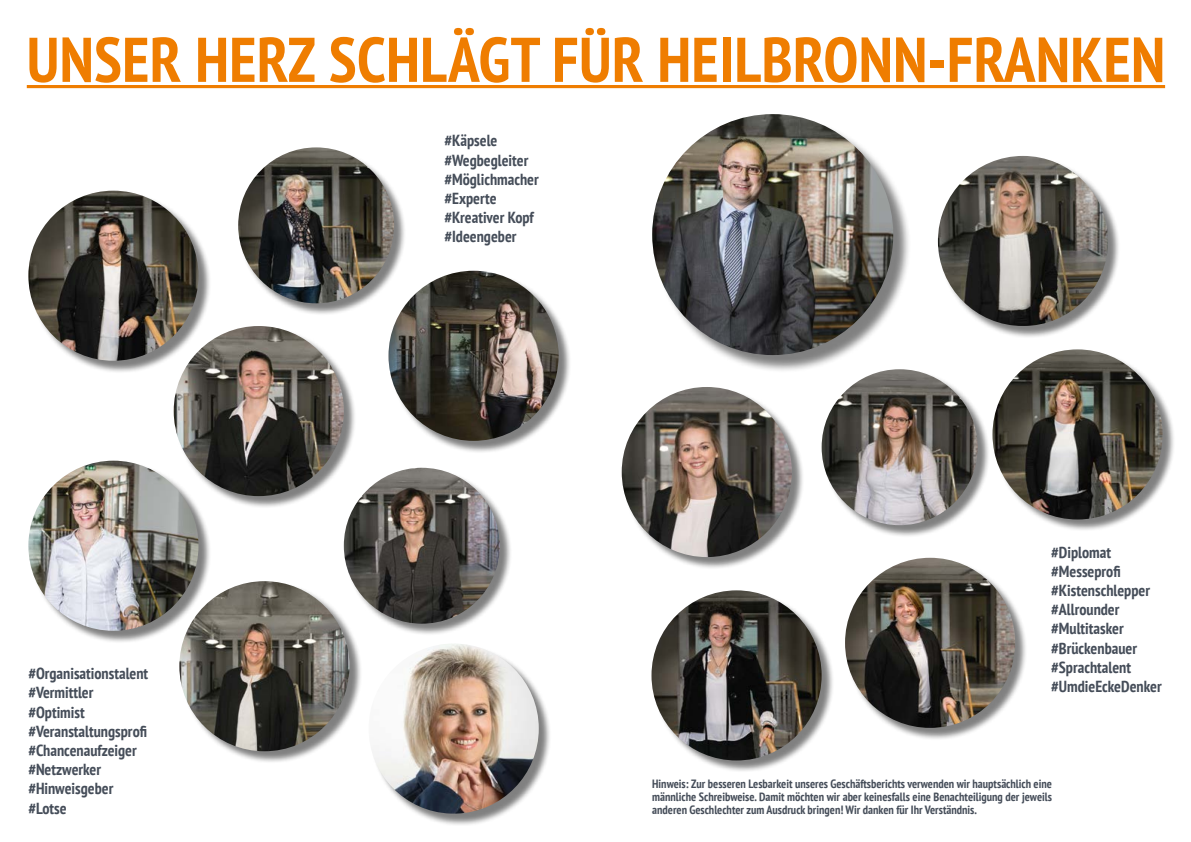
<style>
.page{position:relative;width:1191px;height:842px;background:#fff}
.page>*{position:absolute;margin:0;border:0;box-sizing:border-box;transform-origin:0 0}
.t1{font:700 condensed 63px "PT Sans";letter-spacing:.005em;color:#ef7d00}
.t2{font:700 condensed 16px/19.2px "PT Sans";color:#454d59}
.t3{font:700 condensed 12px/13px "PT Sans";color:#454d59;text-align:justify}
</style>
<div class="page">
<div style="left:370px;top:645px;width:181px;height:181px;background:#000;opacity:.5"></div>
<img style="left:369px;top:643px;width:170px;height:170px;border-radius:84px">
<hr style="left:27px;top:85px;width:1138px;height:3px;background:#ef7d00">
<div style="left:654px;top:116px;width:257px;height:257px;background:#000;opacity:.5"></div>
<img style="left:652px;top:114px;width:241px;height:241px;border-radius:120px">
<div style="left:390px;top:272px;width:181px;height:181px;background:#000;opacity:.5"></div>
<img style="left:388px;top:271px;width:170px;height:170px;border-radius:85px">
<div style="left:30px;top:462px;width:181px;height:181px;background:#000;opacity:.5"></div>
<img style="left:28px;top:461px;width:170px;height:170px;border-radius:85px">
<div style="left:823px;top:370px;width:167px;height:168px;background:#000;opacity:.5"></div>
<img style="left:821px;top:369px;width:156px;height:156px;border-radius:78px">
<div style="left:345px;top:469px;width:167px;height:167px;background:#000;opacity:.5"></div>
<img style="left:344px;top:468px;width:156px;height:156px;border-radius:78px">
<div style="left:623px;top:388px;width:181px;height:182px;background:#000;opacity:.5"></div>
<img style="left:621px;top:387px;width:171px;height:170px;border-radius:85px">
<div style="left:175px;top:327px;width:182px;height:182px;background:#000;opacity:.5"></div>
<img style="left:174px;top:326px;width:170px;height:170px;border-radius:85px">
<div style="left:181px;top:582px;width:181px;height:182px;background:#000;opacity:.5"></div>
<img style="left:179px;top:581px;width:170px;height:170px;border-radius:85px">
<div style="left:653px;top:592px;width:181px;height:181px;background:#000;opacity:.5"></div>
<img style="left:651px;top:590px;width:170px;height:170px;border-radius:85px">
<div style="left:994px;top:351px;width:181px;height:181px;background:#000;opacity:.5"></div>
<img style="left:992px;top:349px;width:170px;height:170px;border-radius:85px">
<div style="left:30px;top:192px;width:181px;height:181px;background:#000;opacity:.5"></div>
<img style="left:28px;top:191px;width:170px;height:170px;border-radius:85px">
<div style="left:846px;top:559px;width:182px;height:181px;background:#000;opacity:.5"></div>
<img style="left:845px;top:558px;width:170px;height:170px;border-radius:85px">
<div style="left:240px;top:149px;width:167px;height:167px;background:#000;opacity:.5"></div>
<img style="left:238px;top:147px;width:156px;height:156px;border-radius:78px">
<div style="left:939px;top:157px;width:182px;height:182px;background:#000;opacity:.5"></div>
<img style="left:938px;top:156px;width:170px;height:170px;border-radius:85px">
<h1 class="t1" style="left:27px;top:18px;width:1139px">UNSER HERZ SCHLÄGT FÜR HEILBRONN-FRANKEN</h1>
<p class="t2" style="left:28px;top:664px;width:121px">#Organisationstalent #Vermittler #Optimist #Veranstaltungsprofi #Chancenaufzeiger #Netzwerker #Hinweisgeber #Lotse</p>
<p class="t2" style="left:444px;top:131px;width:96px">#Käpsele #Wegbegleiter #Möglichmacher #Experte #Kreativer Kopf #Ideengeber</p>
<p class="t2" style="left:1051px;top:542px;width:112px">#Diplomat #Messeprofi #Kistenschlepper #Allrounder #Multitasker #Brückenbauer #Sprachtalent #UmdieEckeDenker</p>
<p class="t3" style="left:652px;top:777px;width:401px">Hinweis: Zur besseren Lesbarkeit unseres Geschäftsberichts verwenden wir hauptsächlich eine männliche Schreibweise. Damit möchten wir aber keinesfalls eine Benachteiligung der jeweils anderen Geschlechter zum Ausdruck bringen! Wir danken für Ihr Verständnis.</p>
</div>
